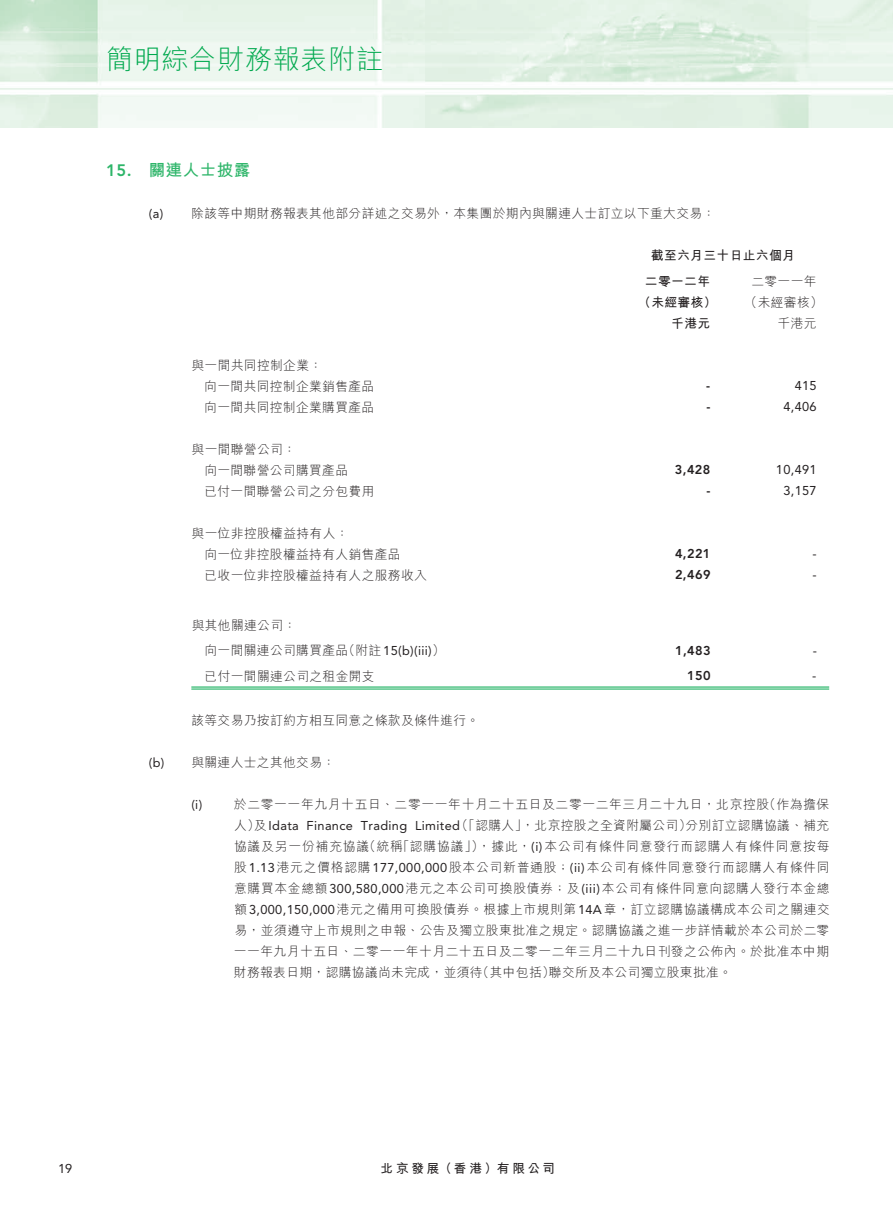
<style>
.page{position:relative;width:893px;height:1212px;background:#fff}
.page>*{position:absolute;margin:0;border:0;box-sizing:border-box;transform-origin:0 0}
.t1{font:300 27px "M Hei HK";letter-spacing:.03em;color:#00a94e}
.t2{font:700 16.5px "M Hei HK";letter-spacing:.03em;color:#2db569}
.t3{font:800 16.5px "Avenir";color:#2db569}
.t4{font:300 12.75px "M Hei HK";letter-spacing:.03em;color:#231f20}
.t5{font:12.75px "Avenir";letter-spacing:.03em;color:#231f20}
.t6{font:300 12.75px "M Hei HK";letter-spacing:.06em;color:#231f20}
.t7{font:300 12.75px "M Hei HK";letter-spacing:.055em;color:#231f20}
.t8{font:300 12.75px "M Hei HK";letter-spacing:.05em;color:#231f20}
.t9{font:300 12.75px "M Hei HK";letter-spacing:.07em;color:#231f20}
.t10{font:800 12.75px "Avenir";letter-spacing:.03em;color:#231f20}
.t11{font:700 12.75px "M Hei HK";letter-spacing:.03em;color:#231f20}
.t12{font:700 12.75px "M Hei HK";letter-spacing:.215em;color:#231f20}
.s1{font-family:"M Hei HK";font-weight:300}
.s2{font-family:"Avenir";font-weight:400}
</style>
<div class="page">
<img style="left:0;top:0;width:893px;height:128px">
<hr style="left:191px;top:686px;width:638px;height:1px;background:#00a94e">
<hr style="left:191px;top:688px;width:638px;height:1px;background:#00a94e">
<h1 class="t1" style="left:106px;top:40px;width:278px">簡明綜合財務報表附註</h1>
<p class="t3" style="left:106px;top:161px;width:27px">15.</p>
<p class="t2" style="left:149px;top:158px;width:103px">關連人士披露</p>
<p class="t5" style="left:149px;top:206px;width:16px">)a(</p>
<p class="t5" style="left:149px;top:755px;width:17px">b( )</p>
<p class="t4" style="left:191px;top:205px;width:525px">除該等中期財務報表其他部分詳述之交易外，本集團於期內與關連人士訂立以下重大交易：</p>
<p class="t11" style="left:651px;top:246px;width:146px">截至六月三十日止六個月</p>
<p class="t4" style="left:751px;top:272px;width:67px">二零一一年</p>
<p class="t11" style="left:645px;top:272px;width:67px">二零一二年</p>
<p class="t11" style="left:638px;top:293px;width:80px">（未經審核）</p>
<p class="t4" style="left:745px;top:293px;width:80px">（未經審核(</p>
<p class="t11" style="left:671px;top:314px;width:41px">千港元</p>
<p class="t4" style="left:778px;top:314px;width:40px">千港元</p>
<p class="t4" style="left:191px;top:356px;width:132px">與一間共同控制企業：</p>
<p class="t4" style="left:204px;top:377px;width:172px">向一間共同控制企業銷售產品</p>
<p class="t10" style="left:706px;top:378px;width:6px">-</p>
<p class="t5" style="left:795px;top:378px;width:23px">415</p>
<p class="t4" style="left:204px;top:398px;width:172px">向一間共同控制企業購買產品</p>
<p class="t4" style="left:192px;top:440px;width:106px">與一間聯營公司：</p>
<p class="t10" style="left:706px;top:399px;width:6px">-</p>
<p class="t5" style="left:783px;top:399px;width:35px">4,406</p>
<p class="t4" style="left:204px;top:461px;width:145px">向一間聯營公司購買產品</p>
<p class="t10" style="left:675px;top:462px;width:37px">3,428</p>
<p class="t5" style="left:776px;top:462px;width:42px">10,491</p>
<p class="t4" style="left:204px;top:482px;width:172px">已付一間聯營公司之分包費用</p>
<p class="t4" style="left:192px;top:524px;width:158px">與一位非控股權益持有人：</p>
<p class="t10" style="left:706px;top:483px;width:6px">-</p>
<p class="t5" style="left:783px;top:483px;width:35px">3,157</p>
<p class="t4" style="left:204px;top:545px;width:198px">向一位非控股權益持有人銷售產品</p>
<p class="t10" style="left:675px;top:546px;width:37px">4,221</p>
<p class="t5" style="left:812px;top:546px;width:6px">-</p>
<p class="t4" style="left:204px;top:566px;width:224px">已收一位非控股權益持有人之服務收入</p>
<p class="t4" style="left:192px;top:616px;width:106px">與其他關連公司：</p>
<p class="t10" style="left:675px;top:567px;width:37px">2,469</p>
<p class="t5" style="left:813px;top:567px;width:6px">-</p>
<p class="t5" style="left:342px;top:643px;width:104px"><span class="s1">（附註</span>15 b( )(iii <span class="s1">(</span>(</p>
<p class="t4" style="left:205px;top:642px;width:145px">向一間關連公司購買產品</p>
<p class="t10" style="left:675px;top:643px;width:37px">1,483</p>
<p class="t5" style="left:813px;top:643px;width:6px">-</p>
<p class="t4" style="left:205px;top:667px;width:172px">已付一間關連公司之租金開支</p>
<p class="t4" style="left:191px;top:712px;width:289px">該等交易乃按訂約方相互同意之條款及條件進行。</p>
<p class="t4" style="left:191px;top:754px;width:145px">與關連人士之其他交易：</p>
<p class="t10" style="left:687px;top:668px;width:25px">150</p>
<p class="t5" style="left:812px;top:668px;width:6px">-</p>
<p class="t5" style="left:191px;top:797px;width:12px">)i(</p>
<p class="t4" style="left:763px;top:796px;width:68px">（作為擔保</p>
<p class="t8" style="left:234px;top:796px;width:537px">於二零一一年九月十五日、二零一一年十月二十五日及二零一二年三月二十九日，北京控股</p>
<p class="t4" style="left:234px;top:817px;width:27px">人）</p>
<p class="t5" style="left:254px;top:818px;width:47px"><span class="s1">及</span>Idata</p>
<p class="t5" style="left:307px;top:818px;width:48px">Finance</p>
<p class="t5" style="left:361px;top:818px;width:48px">Trading</p>
<p class="t4" style="left:456px;top:817px;width:237px">（「認購人，」北京控股之全資附屬公司）</p>
<p class="t4" style="left:685px;top:817px;width:145px">分別訂立認購協議、補充</p>
<p class="t5" style="left:415px;top:818px;width:46px">Limited</p>
<p class="t4" style="left:363px;top:838px;width:41px">（統稱</p>
<p class="t4" style="left:397px;top:838px;width:89px">「認購協議」）</p>
<p class="t9" style="left:478px;top:838px;width:353px">，據此， <span class="s2">)i(</span> 本公司有條件同意發行而認購人有條件同意按每</p>
<p class="t9" style="left:234px;top:838px;width:137px">協議及另一份補充協議</p>
<p class="t6" style="left:234px;top:859px;width:597px">股<span class="s2">1.13</span>港元之價格認購<span class="s2">177,000,000</span>股本公司新普通股；<span class="s2">( )i i</span> 本公司有條件同意發行而認購人有條件同</p>
<p class="t7" style="left:234px;top:880px;width:597px">意購買本金總額<span class="s2">300,580,000</span>港元之本公司可換股債券；及<span class="s2">(iii)</span>本公司有條件同意向認購人發行本金總</p>
<p class="t4" style="left:234px;top:901px;width:597px">額<span class="s2">3,000,150,000</span>港元之備用可換股債券。根據上市規則第<span class="s2">14A</span>章，訂立認購協議構成本公司之關連交</p>
<p class="t4" style="left:234px;top:922px;width:596px">易，並須遵守上市規則之申報、公告及獨立股東批准之規定。認購協議之進一步詳情載於本公司於二零</p>
<p class="t4" style="left:234px;top:943px;width:597px">一一年九月十五日、二零一一年十月二十五日及二零一二年三月二十九日刊發之公佈內。於批准本中期</p>
<p class="t4" style="left:549px;top:964px;width:185px">聯交所及本公司獨立股東批准。</p>
<p class="t4" style="left:477px;top:964px;width:80px">（其中包括）</p>
<p class="t4" style="left:234px;top:964px;width:250px">財務報表日期，認購協議尚未完成，並須待</p>
<p class="t5" style="left:58px;top:1161px;width:16px">19</p>
<p class="t12" style="left:380px;top:1159px;width:176px">北京發展（香港）有限公司</p>
</div>
